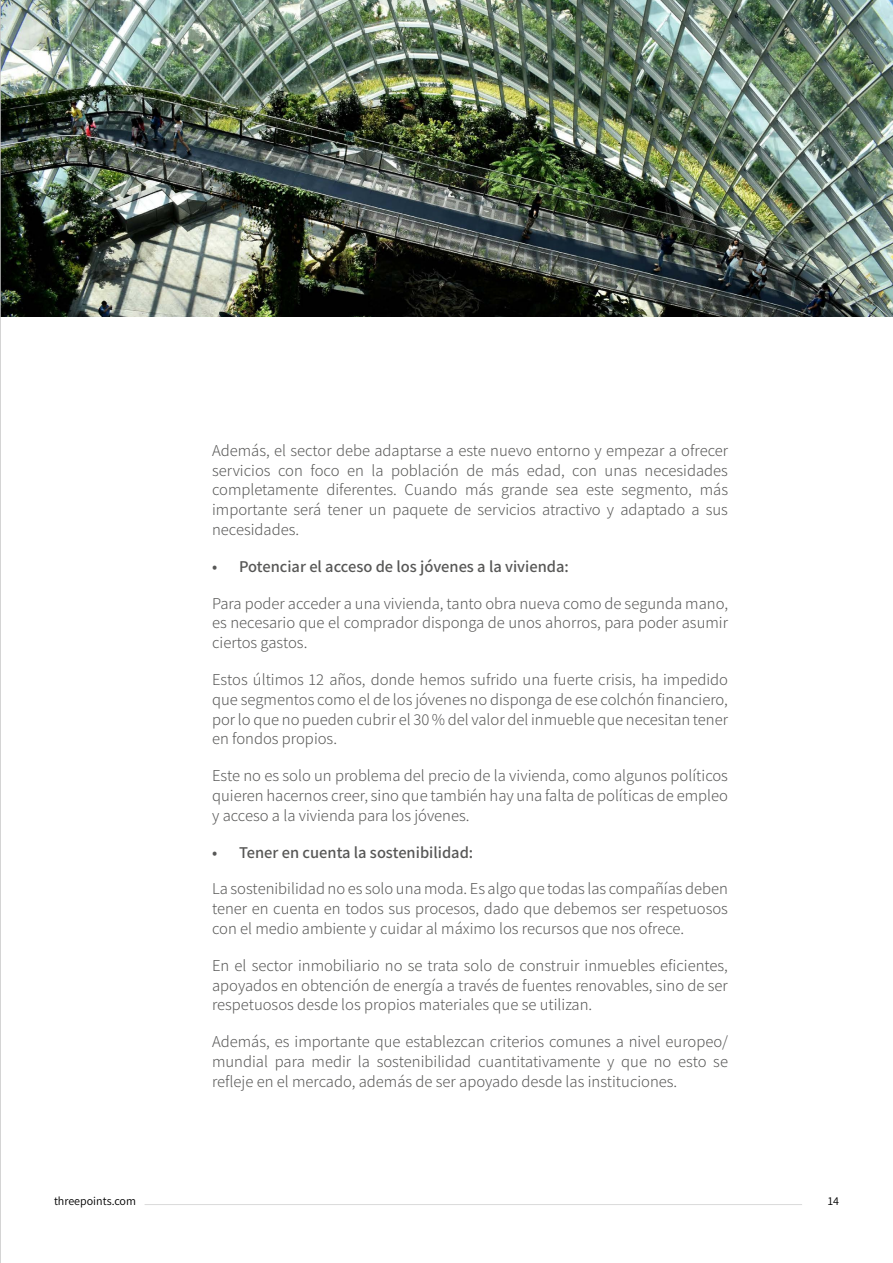
<style>
.page{position:relative;width:893px;height:1263px;background:#fff}
.page>*{position:absolute;margin:0;border:0;box-sizing:border-box;transform-origin:0 0}
.t1{font:300 16.5px/19.8px "Assistant";color:#575756;text-align:justify}
.t2{font:600 16.5px "Assistant";color:#575756}
.t3{font:12px "Assistant";color:#000}
</style>
<div class="page">
<img style="left:1px;top:0;width:892px;height:316px">
<hr style="left:145px;top:1204px;width:657px;height:1px;background:#dadada">
<hr style="left:0;top:0;width:1px;height:1263px;background:#c6c6c6">
<p class="t1" style="left:212px;top:439px;width:517px">Además, el sector debe adaptarse a este nuevo entorno y empezar a ofrecer servicios con foco en la población de más edad, con unas necesidades completamente diferentes. Cuando más grande sea este segmento, más importante será tener un paquete de servicios atractivo y adaptado a sus necesidades.</p>
<p class="t2" style="left:212px;top:555px;width:358px">• Potenciar el acceso de los jóvenes a la vivienda:</p>
<p class="t1" style="left:212px;top:592px;width:517px">Para poder acceder a una vivienda, tanto obra nueva como de segunda mano, es necesario que el comprador disponga de unos ahorros, para poder asumir ciertos gastos.</p>
<p class="t1" style="left:212px;top:669px;width:517px">Estos últimos 12 años, donde hemos sufrido una fuerte crisis, ha impedido que segmentos como el de los jóvenes no disponga de ese colchón financiero, por lo que no pueden cubrir el 30 % del valor del inmueble que necesitan tener en fondos propios.</p>
<p class="t1" style="left:212px;top:765px;width:517px">Este no es solo un problema del precio de la vivienda, como algunos políticos quieren hacernos creer, sino que también hay una falta de políticas de empleo y acceso a la vivienda para los jóvenes.</p>
<p class="t2" style="left:212px;top:841px;width:263px">• Tener en cuenta la sostenibilidad:</p>
<p class="t1" style="left:212px;top:878px;width:517px">La sostenibilidad no es solo una moda. Es algo que todas las compañías deben tener en cuenta en todos sus procesos, dado que debemos ser respetuosos con el medio ambiente y cuidar al máximo los recursos que nos ofrece.</p>
<p class="t1" style="left:212px;top:954px;width:517px">En el sector inmobiliario no se trata solo de construir inmuebles eficientes, apoyados en obtención de energía a través de fuentes renovables, sino de ser respetuosos desde los propios materiales que se utilizan.</p>
<p class="t1" style="left:212px;top:1031px;width:517px">Además, es importante que establezcan criterios comunes a nivel europeo/ mundial para medir la sostenibilidad cuantitativamente y que no esto se refleje en el mercado, además de ser apoyado desde las instituciones.</p>
<p class="t3" style="left:54px;top:1192px;width:84px">threepoints.com</p>
<p class="t3" style="left:828px;top:1192px;width:13px">14</p>
</div>
